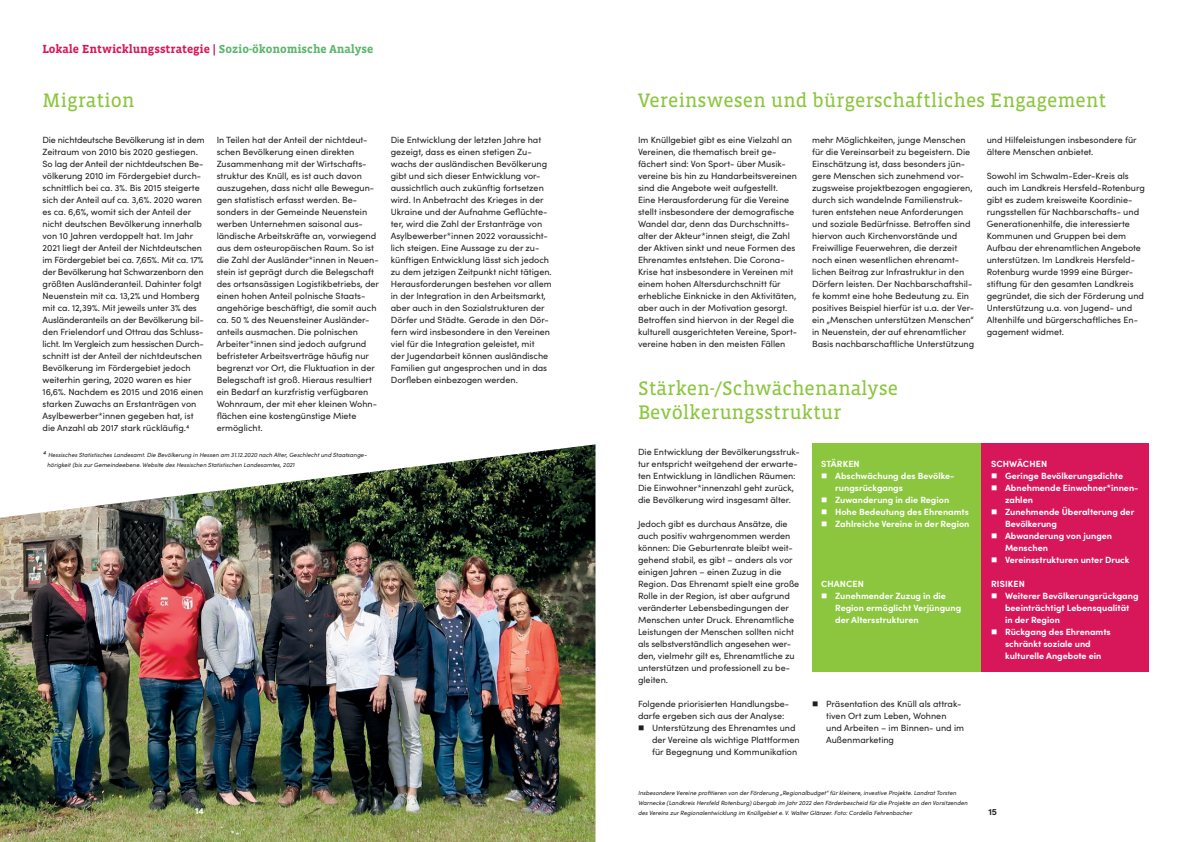
<style>
.page{position:relative;width:1191px;height:842px;background:#fff}
.page>*{position:absolute;margin:0;border:0;box-sizing:border-box;transform-origin:0 0}
.t1{font:20px/24px "Vista Slab OTCE";color:#8bc63e}
.t2{font:700 12px "Vista Slab OTCE";color:#d8175b}
.t3{font:9px/12px "Sofia Pro";color:#231f20}
.t4{font:700 9px/12px "Sofia Pro";color:#fff}
.t5{font:700 9px "Sofia Pro";color:#231f20}
.t6{font:italic 6px/10px "Sofia Pro";color:#231f20}
.s1{color:#5bb56f}
.s2{font-size:9px}
.s3{font-weight:400}
</style>
<div class="page">
<div style="left:812px;top:443px;width:168px;height:229px;background:#8bc63e"></div>
<div style="left:980px;top:443px;width:168px;height:229px;background:#d8175b"></div>
<img style="left:0;top:444px;width:595px;height:398px">
<h2 class="t2" style="left:43px;top:42px;width:332px">Lokale Entwicklungsstrategie | <span class="s1">Sozio-ökonomische Analyse</span></h2>
<h1 class="t1" style="left:43px;top:88px;width:94px">Migration</h1>
<p class="t3" style="left:43px;top:133px;width:164px">Die nichtdeutsche Bevölkerung ist in dem Zeitraum von 2010 bis 2020 gestiegen.<br>So lag der Anteil der nichtdeutschen Be&shy;völkerung 2010 im Fördergebiet durch&shy;schnittlich bei ca. 3%. Bis 2015 steigerte sich der Anteil auf ca. 3,6%. 2020 waren es ca. 6,6%, womit sich der Anteil der nicht deutschen Bevölkerung innerhalb von 10 Jahren verdoppelt hat. Im Jahr 2021 liegt der Anteil der Nichtdeutschen im Fördergebiet bei ca. 7,65%. Mit ca. 17% der Bevölkerung hat Schwarzenborn den größten Ausländeranteil. Dahinter folgt Neuenstein mit ca. 13,2% und Homberg mit ca. 12,39%. Mit jeweils unter 3% des Ausländeranteils an der Bevölkerung bil&shy;den Frielendorf und Ottrau das Schluss&shy;licht. Im Vergleich zum hessischen Durch&shy;schnitt ist der Anteil der nichtdeutschen Bevölkerung im Fördergebiet jedoch weiterhin gering, 2020 waren es hier 16,6%. Nachdem es 2015 und 2016 einen starken Zuwachs an Erstanträgen von Asylbewerber*innen gegeben hat, ist die Anzahl ab 2017 stark rückläufig.4</p>
<p class="t3" style="left:217px;top:133px;width:164px">In Teilen hat der Anteil der nichtdeut&shy;schen Bevölkerung einen direkten Zusammenhang mit der Wirtschafts&shy;struktur des Knüll, es ist auch davon auszugehen, dass nicht alle Bewegun&shy;gen statistisch erfasst werden. Be&shy;sonders in der Gemeinde Neuenstein werben Unternehmen saisonal aus&shy;ländische Arbeitskräfte an, vorwiegend aus dem osteuropäischen Raum. So ist die Zahl der Ausländer*innen in Neuen&shy;stein ist geprägt durch die Belegschaft des ortsansässigen Logistikbetriebs, der einen hohen Anteil polnische Staats&shy;angehörige beschäftigt, die somit auch ca. 50 % des Neuensteiner Ausländer&shy;anteils ausmachen. Die polnischen Arbeiter*innen sind jedoch aufgrund befristeter Arbeitsverträge häufig nur begrenzt vor Ort, die Fluktuation in der Belegschaft ist groß. Hieraus resultiert ein Bedarf an kurzfristig verfügbaren Wohnraum, der mit eher kleinen Wohn&shy;flächen eine kostengünstige Miete ermöglicht.</p>
<p class="t6" style="left:47px;top:449px;width:321px;text-indent:-5px"><span class="s2">4</span> Hessisches Statistisches Landesamt. Die Bevölkerung in Hessen am 3 1.12.2020 nach Alter, Geschlecht und Staatsange&shy;hörigkeit (bis zur Gemeindeebene. Website des Hessischen Statistischen Landesamtes, 202 1</p>
<p class="t3" style="left:391px;top:133px;width:162px">Die Entwicklung der letzten Jahre hat gezeigt, dass es einen stetigen Zu&shy;wachs der ausländischen Bevölkerung gibt und sich dieser Entwicklung vor&shy;aussichtlich auch zukünftig fortsetzen wird. In Anbetracht des Krieges in der Ukraine und der Aufnahme Geflüchte&shy;ter, wird die Zahl der Erstanträge von Asylbewerber*innen 2022 voraussicht&shy;lich steigen. Eine Aussage zu der zu&shy;künftigen Entwicklung lässt sich jedoch zu dem jetzigen Zeitpunkt nicht tätigen.<br>Herausforderungen bestehen vor allem in der Integration in den Arbeitsmarkt, aber auch in den Sozialstrukturen der Dörfer und Städte. Gerade in den Dör&shy;fern wird insbesondere in den Vereinen viel für die Integration geleistet, mit<br>der Jugendarbeit können ausländische Familien gut angesprochen und in das Dorfleben einbezogen werden.</p>
<p class="t4" style="left:195px;top:804px;width:8px">14</p>
<h1 class="t1" style="left:638px;top:88px;width:469px">Vereinswesen und bürgerschaftliches Engagement</h1>
<p class="t3" style="left:638px;top:133px;width:161px">Im Knüllgebiet gibt es eine Vielzahl an Vereinen, die thematisch breit ge&shy;fächert sind: Von Sport- über Musik&shy;vereine bis hin zu Handarbeitsvereinen sind die Angebote weit aufgestellt.<br>Eine Herausforderung für die Vereine stellt insbesondere der demografische Wandel dar, denn das Durchschnitts&shy;alter der Akteur*innen steigt, die Zahl der Aktiven sinkt und neue Formen des Ehrenamtes entstehen. Die Corona-Krise hat insbesondere in Vereinen mit einem hohen Altersdurchschnitt für erhebliche Einknicke in den Aktivitäten, aber auch in der Motivation gesorgt.<br>Betroffen sind hiervon in der Regel die kulturell ausgerichteten Vereine, Sport&shy;vereine haben in den meisten Fällen</p>
<p class="t3" style="left:812px;top:133px;width:163px">mehr Möglichkeiten, junge Menschen für die Vereinsarbeit zu begeistern. Die Einschätzung ist, dass besonders jün&shy;gere Menschen sich zunehmend vor&shy;zugsweise projektbezogen engagieren, durch sich wandelnde Familienstruk&shy;turen entstehen neue Anforderungen und soziale Bedürfnisse. Betroffen sind hiervon auch Kirchenvorstände und Freiwillige Feuerwehren, die derzeit noch einen wesentlichen ehrenamt&shy;lichen Beitrag zur Infrastruktur in den Dörfern leisten. Der Nachbarschaftshil&shy;fe kommt eine hohe Bedeutung zu. Ein positives Beispiel hierfür ist u.a. der Ver&shy;ein „Menschen unterstützen Menschen“ in Neuenstein, der auf ehrenamtlicher Basis nachbarschaftliche Unterstützung</p>
<p class="t3" style="left:986px;top:133px;width:151px">und Hilfeleistungen insbesondere für ältere Menschen anbietet.</p>
<p class="t3" style="left:986px;top:169px;width:159px">Sowohl im Schwalm-Eder-Kreis als auch im Landkreis Hersfeld-Rotenburg gibt es zudem kreisweite Koordinie&shy;rungsstellen für Nachbarschafts- und Generationenhilfe, die interessierte Kommunen und Gruppen bei dem Aufbau der ehrenamtlichen Angebote unterstützen. Im Landkreis Hersfeld-Rotenburg wurde 1999 eine Bürger&shy;stiftung für den gesamten Landkreis gegründet, die sich der Förderung und Unterstützung u.a. von Jugend- und Altenhilfe und bürgerschaftliches En&shy;gagement widmet.</p>
<h1 class="t1" style="left:638px;top:376px;width:261px">Stärken-/Schwächenanalyse<br>Bevölkerungsstruktur</h1>
<p class="t3" style="left:638px;top:445px;width:163px">Die Entwicklung der Bevölkerungsstruk&shy;tur entspricht weitgehend der erwarte&shy;ten Entwicklung in ländlichen Räumen:<br>Die Einwohner*innenzahl geht zurück, die Bevölkerung wird insgesamt älter.</p>
<p class="t3" style="left:638px;top:517px;width:163px">Jedoch gibt es durchaus Ansätze, die auch positiv wahrgenommen werden können: Die Geburtenrate bleibt weit&shy;gehend stabil, es gibt – anders als vor einigen Jahren – einen Zuzug in die Region. Das Ehrenamt spielt eine große Rolle in der Region, ist aber aufgrund veränderter Lebensbedingungen der Menschen unter Druck. Ehrenamtliche Leistungen der Menschen sollten nicht als selbstverständlich angesehen wer&shy;den, vielmehr gilt es, Ehrenamtliche zu unterstützen und professionell zu be&shy;gleiten.</p>
<p class="t3" style="left:638px;top:697px;width:153px">Folgende priorisierten Handlungsbe&shy;darfe ergeben sich aus der Analyse:</p>
<p class="t3" style="left:652px;top:721px;width:149px;text-indent:-14px">■ Unterstützung des Ehrenamtes und der Vereine als wichtige Plattformen für Begegnung und Kommunikation</p>
<p class="t4" style="left:821px;top:457px;width:40px">STÄRKEN</p>
<p class="t4" style="left:835px;top:469px;width:121px;text-indent:-14px"><span class="s3">■</span> Abschwächung des Bevölke&shy;rungsrückgangs</p>
<p class="t4" style="left:821px;top:493px;width:130px"><span class="s3">■</span> Zuwanderung in die Region</p>
<p class="t4" style="left:821px;top:505px;width:149px"><span class="s3">■</span> Hohe Bedeutung des Ehrenamts</p>
<p class="t4" style="left:821px;top:517px;width:150px"><span class="s3">■</span> Zahlreiche Vereine in der Region</p>
<p class="t4" style="left:821px;top:577px;width:44px">CHANCEN</p>
<p class="t4" style="left:835px;top:589px;width:128px;text-indent:-14px"><span class="s3">■</span> Zunehmender Zuzug in die<br>Region ermöglicht Verjüngung der Altersstrukturen</p>
<p class="t3" style="left:826px;top:697px;width:139px;text-indent:-14px">■ Präsentation des Knüll als attrak&shy;tiven Ort zum Leben, Wohnen und Arbeiten – im Binnen- und im<br>Außenmarketing</p>
<p class="t6" style="left:638px;top:788px;width:331px">Insbesondere Vereine profitieren von der Förderung „Regionalbudget“ für kleinere, investive Projekte. Landrat Torsten<br>Warnecke (Landkreis Hersfeld Rotenburg) übergab im Jahr 2022 den Förderbescheid für die Projekte an den Vorsitzenden des Vereins zur Regionalentwicklung im Knüllgebiet e. V. Walter Glänzer. Foto: Cordelia Fehrenbacher</p>
<p class="t4" style="left:991px;top:457px;width:58px">SCHWÄCHEN</p>
<p class="t4" style="left:991px;top:469px;width:134px"><span class="s3">■</span> Geringe Bevölkerungsdichte</p>
<p class="t4" style="left:1005px;top:481px;width:135px;text-indent:-14px"><span class="s3">■</span> Abnehmende Einwohner*innen&shy;zahlen</p>
<p class="t4" style="left:1005px;top:505px;width:131px;text-indent:-14px"><span class="s3">■</span> Zunehmende Überalterung der<br>Bevölkerung</p>
<p class="t4" style="left:1005px;top:529px;width:109px;text-indent:-14px"><span class="s3">■</span> Abwanderung von jungen<br>Menschen</p>
<p class="t4" style="left:991px;top:553px;width:140px"><span class="s3">■</span> Vereinsstrukturen unter Druck</p>
<p class="t4" style="left:991px;top:577px;width:35px">RISIKEN</p>
<p class="t4" style="left:1005px;top:589px;width:135px;text-indent:-14px"><span class="s3">■</span> Weiterer Bevölkerungsrückgang beeinträchtigt Lebensqualität in der Region</p>
<p class="t4" style="left:1005px;top:625px;width:107px;text-indent:-14px"><span class="s3">■</span> Rückgang des Ehrenamts schränkt soziale und kulturelle Angebote ein</p>
<p class="t5" style="left:988px;top:805px;width:10px">15</p>
</div>
